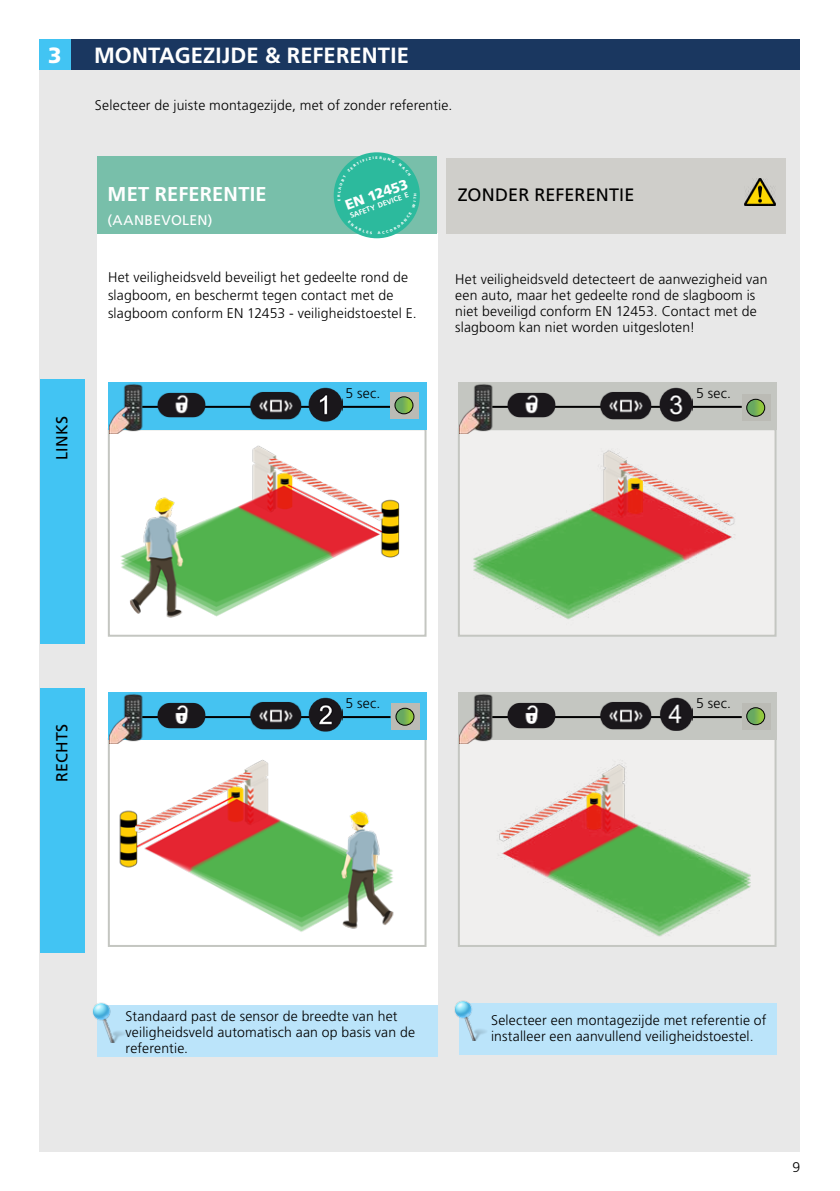
<style>
.page{position:relative;width:840px;height:1191px;background:#fff}
.page>*{position:absolute;margin:0;border:0;box-sizing:border-box;transform-origin:0 0}
.t1{font:700 22px "Frutiger LT Std";letter-spacing:.005em;color:#fff}
.t2{font:900 22px "Frutiger LT Std";color:#fff}
.t3{font:700 20px "Frutiger LT Std";letter-spacing:.01em;color:#fff}
.t4{font:18px "Frutiger LT Std";letter-spacing:.005em;color:#000}
.t5{font:16px "Frutiger LT Std";letter-spacing:.015em;color:#000}
.t6{font:300 14px/16px "Frutiger LT Std";letter-spacing:.01em;color:#000}
.t7{font:14px "Frutiger LT Std";letter-spacing:.025em;color:#fff}
.t8{font:900 14px "Frutiger LT Std";color:#fff}
.t9{font:700 7.4px "Frutiger LT Std";color:#fff}
.t10{font:900 3.6px "Frutiger LT Std";color:#fff}
</style>
<div class="page">
<div style="left:40px;top:70px;width:759px;height:1081px;background:#e8e8e8"></div>
<div style="left:41px;top:379px;width:44px;height:265px;background:#42c4f3"></div>
<div style="left:41px;top:688px;width:44px;height:265px;background:#42c4f3"></div>
<div style="left:97px;top:233px;width:340px;height:823px;background:#fff"></div>
<div style="left:97px;top:156px;width:339px;height:78px;background:#78bfaa"></div>
<div style="left:40px;top:40px;width:31px;height:30px;background:#42c4f3"></div>
<img style="left:111px;top:433px;width:289px;height:185px">
<div style="left:108px;top:428px;width:318px;height:208px;border:2px solid #c4c6c1"></div>
<img style="left:119px;top:759px;width:275px;height:173px">
<div style="left:108px;top:738px;width:318px;height:209px;border:2px solid #c4c6c1"></div>
<div style="left:108px;top:382px;width:318px;height:47px;background:#45c3f1"></div>
<hr style="left:142px;top:406px;width:248px;height:2px;background:#000">
<img style="left:109px;top:384px;width:47px;height:49px">
<img style="left:157px;top:392px;width:48px;height:26px">
<img style="left:249px;top:392px;width:53px;height:27px">
<img style="left:309px;top:388px;width:33px;height:33px">
<div style="left:108px;top:692px;width:318px;height:47px;background:#45c3f1"></div>
<hr style="left:142px;top:716px;width:248px;height:2px;background:#000">
<img style="left:109px;top:694px;width:47px;height:49px">
<img style="left:157px;top:702px;width:48px;height:26px">
<img style="left:249px;top:702px;width:53px;height:27px">
<img style="left:309px;top:698px;width:33px;height:33px">
<img style="left:460px;top:433px;width:274px;height:186px">
<div style="left:457px;top:428px;width:319px;height:208px;border:2px solid #c4c6c1"></div>
<div style="left:458px;top:739px;width:317px;height:207px;background:#f0efee"></div>
<img style="left:498px;top:760px;width:253px;height:177px">
<div style="left:457px;top:738px;width:319px;height:209px;border:2px solid #c4c6c1"></div>
<div style="left:457px;top:382px;width:319px;height:47px;background:#c4c6c1"></div>
<hr style="left:492px;top:406px;width:249px;height:2px;background:#000">
<img style="left:459px;top:384px;width:47px;height:49px">
<img style="left:506px;top:392px;width:49px;height:26px">
<img style="left:599px;top:392px;width:52px;height:27px">
<img style="left:658px;top:388px;width:34px;height:33px">
<div style="left:457px;top:692px;width:319px;height:47px;background:#c4c6c1"></div>
<hr style="left:492px;top:716px;width:249px;height:2px;background:#000">
<img style="left:459px;top:694px;width:47px;height:49px">
<img style="left:506px;top:702px;width:49px;height:26px">
<img style="left:599px;top:702px;width:52px;height:27px">
<img style="left:658px;top:698px;width:34px;height:32px">
<div style="left:445px;top:158px;width:339px;height:75px;background:#cfceca"></div>
<img style="left:744px;top:179px;width:30px;height:27px">
<div style="left:333px;top:152px;width:86px;height:86px;background:#2cba9d;border-radius:50%"></div>
<div style="left:97px;top:1005px;width:340px;height:51px;background:#bbe4fa"></div>
<img style="left:92px;top:1002px;width:33px;height:40px">
<div style="left:458px;top:1003px;width:318px;height:51px;background:#bbe4fa"></div>
<img style="left:454px;top:1000px;width:33px;height:40px">
<div style="left:390px;top:392px;width:29px;height:27px;background:#bbbbb5"></div>
<svg style="left:395px;top:397px;width:18px;height:17px"></svg>
<div style="left:394px;top:396px;width:19px;height:18px;border:1px solid #000;border-radius:50%"></div>
<div style="left:391px;top:703px;width:29px;height:27px;background:#bbbbb5"></div>
<svg style="left:396px;top:708px;width:18px;height:17px"></svg>
<div style="left:395px;top:707px;width:19px;height:18px;border:1px solid #000;border-radius:50%"></div>
<div style="left:741px;top:703px;width:29px;height:26px;background:#bbbbb5"></div>
<svg style="left:746px;top:707px;width:18px;height:17px"></svg>
<div style="left:745px;top:707px;width:19px;height:18px;border:1px solid #000;border-radius:50%"></div>
<div style="left:741px;top:395px;width:29px;height:26px;background:#bbbbb5"></div>
<svg style="left:746px;top:399px;width:18px;height:17px"></svg>
<div style="left:745px;top:399px;width:19px;height:18px;border:1px solid #000;border-radius:50%"></div>
<div style="left:71px;top:40px;width:728px;height:30px;background:#1a3760"></div>
<svg style="left:337px;top:157px;width:79px;height:77px"></svg>
<h1 class="t2" style="left:48px;top:42px;width:15px">3</h1>
<p class="t5" style="left:52px;top:460px;width:46px;rotate:-90deg">LINKS</p>
<h1 class="t1" style="left:94px;top:42px;width:316px">MONTAGEZIJDE &amp; REFERENTIE</h1>
<p class="t6" style="left:95px;top:98px;width:359px">Selecteer de juiste montagezijde, met of zonder referentie.</p>
<h2 class="t3" style="left:108px;top:183px;width:160px">MET REFERENTIE</h2>
<p class="t7" style="left:108px;top:212px;width:106px">(AANBEVOLEN)</p>
<p class="t8" style="left:342px;top:198px;width:67px;rotate:-20deg">EN 12453</p>
<p class="t9" style="left:348px;top:212px;width:63px;rotate:-20deg">SAFETY DEVICE E</p>
<p class="t10" style="left:413px;top:196px;width:4px;rotate:-90deg">H</p>
<p class="t4" style="left:457px;top:184px;width:178px">ZONDER REFERENTIE</p>
<p class="t6" style="left:108px;top:269px;width:310px;line-height:18px">Het veiligheidsveld beveiligt het gedeelte rond de slagboom, en beschermt tegen contact met de slagboom conform EN 12453 - veiligheidstoestel E.</p>
<p class="t6" style="left:455px;top:271px;width:313px">Het veiligheidsveld detecteert de aanwezigheid van een auto, maar het gedeelte rond de slagboom is niet beveiligd conform EN 12453. Contact met de slagboom kan niet worden uitgesloten!</p>
<p class="t6" style="left:345px;top:385px;width:36px">5 sec.</p>
<p class="t6" style="left:695px;top:385px;width:36px">5 sec.</p>
<p class="t5" style="left:52px;top:782px;width:60px;rotate:-90deg">RECHTS</p>
<p class="t6" style="left:345px;top:696px;width:36px">5 sec.</p>
<p class="t6" style="left:695px;top:696px;width:36px">5 sec.</p>
<p class="t6" style="left:126px;top:1008px;width:291px">Standaard past de sensor de breedte van het veiligheidsveld automatisch aan op basis van de referentie.</p>
<p class="t6" style="left:491px;top:1012px;width:277px">Selecteer een montagezijde met referentie of installeer een aanvullend veiligheidstoestel.</p>
<p class="t6" style="left:792px;top:1159px;width:9px">9</p>
</div>
